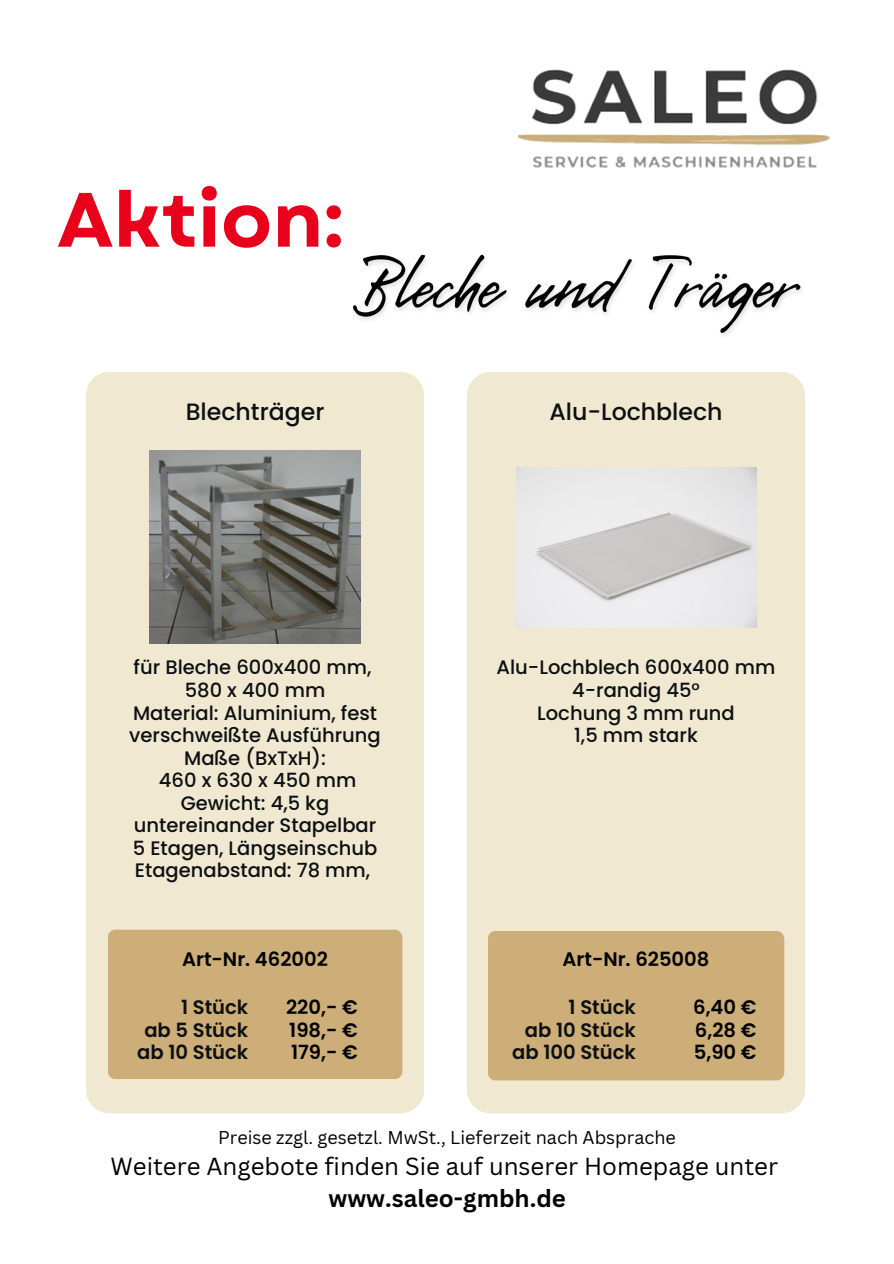
<style>
.page{position:relative;width:894px;height:1264px;background:#fff}
.page>*{position:absolute;margin:0;border:0;box-sizing:border-box;transform-origin:0 0}
.t1{font:700 76.8px "Garet";color:#e9001a}
.t2{font:24px "Canva Sans";color:#000}
.t3{font:700 24px "Canva Sans";color:#000}
.t4{font:500 23.55px "Poppins";color:#0d1012}
.t5{font:500 19.5px/22.5px "Poppins";color:#0d1012}
.t6{font:600 19.5px "Poppins";color:#000}
.t7{font:600 19.5px "Poppins";color:#0d1012}
.t8{font:18px "Canva Sans";color:#000}
</style>
<div class="page">
<img style="left:518px;top:69px;width:311px;height:98px">
<div style="left:86px;top:372px;width:338px;height:741px;background:#f1e8d2;border-radius:23px"></div>
<img style="left:150px;top:450px;width:210px;height:194px">
<div style="left:467px;top:372px;width:337px;height:741px;background:#f1e8d2;border-radius:23px"></div>
<div style="left:487px;top:930px;width:297px;height:150px;background:#cdae78;border-radius:8px"></div>
<div style="left:108px;top:929px;width:294px;height:150px;background:#cdae78;border-radius:8px"></div>
<img style="left:516px;top:467px;width:240px;height:160px">
<img style="left:353px;top:254px;width:449px;height:82px">
<p class="t1" style="left:57px;top:164px;width:288px">Aktion:</p>
<p class="t4" style="left:186px;top:395px;width:140px">Blechträger</p>
<p class="t5" style="left:134px;top:656px;width:239px">für Bleche 600x400 mm,</p>
<p class="t5" style="left:185px;top:679px;width:142px">580 x 400 mm</p>
<p class="t5" style="left:129px;top:701px;width:253px">Material: Aluminium, fest verschweißte Ausführung</p>
<p class="t5" style="left:184px;top:746px;width:143px">Maße (BxTxH):</p>
<p class="t5" style="left:159px;top:769px;width:199px">460 x 630 x 450 mm</p>
<p class="t5" style="left:181px;top:791px;width:150px">Gewicht: 4,5 kg</p>
<p class="t5" style="left:134px;top:814px;width:244px">untereinander Stapelbar</p>
<p class="t5" style="left:133px;top:836px;width:246px">5 Etagen, Längseinschub</p>
<p class="t5" style="left:135px;top:859px;width:237px">Etagenabstand: 78 mm,</p>
<p class="t6" style="left:182px;top:945px;width:147px">Art-Nr. 462002</p>
<p class="t7" style="left:181px;top:993px;width:69px">1 Stück</p>
<p class="t7" style="left:144px;top:1016px;width:105px">ab 5 Stück</p>
<p class="t7" style="left:137px;top:1038px;width:113px">ab 10 Stück</p>
<p class="t6" style="left:286px;top:993px;width:73px">220,- €</p>
<p class="t6" style="left:289px;top:1016px;width:70px">198,- €</p>
<p class="t6" style="left:291px;top:1038px;width:68px">179,- €</p>
<p class="t4" style="left:549px;top:395px;width:175px">Alu-Lochblech</p>
<p class="t5" style="left:496px;top:656px;width:280px">Alu-Lochblech 600x400 mm</p>
<p class="t5" style="left:572px;top:679px;width:129px">4-randig 45°</p>
<p class="t5" style="left:537px;top:701px;width:199px">Lochung 3 mm rund</p>
<p class="t5" style="left:574px;top:724px;width:125px">1,5 mm stark</p>
<p class="t6" style="left:562px;top:945px;width:148px">Art-Nr. 625008</p>
<p class="t7" style="left:568px;top:993px;width:69px">1 Stück</p>
<p class="t7" style="left:524px;top:1016px;width:113px">ab 10 Stück</p>
<p class="t7" style="left:512px;top:1038px;width:125px">ab 100 Stück</p>
<p class="t6" style="left:693px;top:993px;width:65px">6,40 €</p>
<p class="t6" style="left:694px;top:1016px;width:63px">6,28 €</p>
<p class="t6" style="left:693px;top:1038px;width:64px">5,90 €</p>
<p class="t8" style="left:218px;top:1124px;width:459px">Preise zzgl. gesetzl. MwSt., Lieferzeit nach Absprache</p>
<p class="t2" style="left:110px;top:1148px;width:668px">Weitere Angebote finden Sie auf unserer Homepage unter</p>
<p class="t3" style="left:328px;top:1181px;width:239px">www.saleo-gmbh.de</p>
</div>
